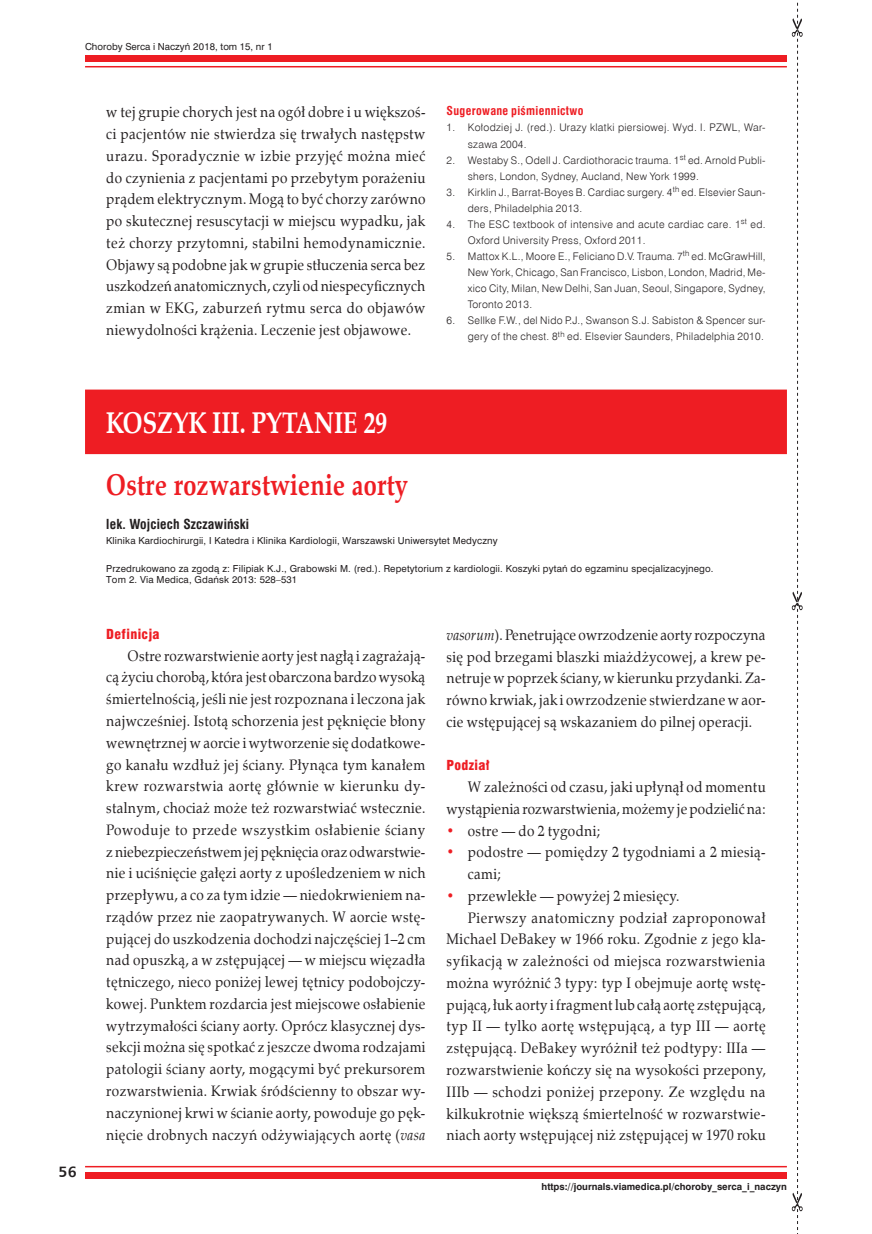
<style>
.page{position:relative;width:872px;height:1234px;background:#fff}
.page>*{position:absolute;margin:0;border:0;box-sizing:border-box;transform-origin:0 0}
._04_-_Tytul_art{font:700 30px "Zapf Calligr EU";letter-spacing:.01em;color:#ee1d23;scale:.8 1}
._03_-_PYTANIE_i_KOSZ{font:700 30px "Zapf Calligr EU";color:#fff;scale:.8 1}
.TXT2_-_Tekst_-_nastę{font:15px/21.8px "Zapf Calligr EU";letter-spacing:.025em;color:#231f20;text-align:justify;scale:.9 1}
.t1{font:700 15px "Humnst 777 EU";color:#231f20}
._01_-_Autorzy{font:700 13.5px "Swis 721 Cn EU";letter-spacing:.015em;color:#231f20}
.S_-_Śródtytuł_1{font:13.5px "Swis 721 Blk Cn EU";letter-spacing:.025em;color:#ee1d23}
.P1_-_Piśmiennictwo{font:700 12px "Swis 721 Cn EU";letter-spacing:.025em;color:#ee1d23}
.t2{font:10.5px/16px "Swis 721 Lt EU";letter-spacing:.025em;color:#231f20}
._03_-_Przedrukowano{font:9px/10.9px "Swis 721 PL";letter-spacing:.015em;color:#231f20}
._02_-_Kliniki{font:9px "Swis 721 PL";letter-spacing:.015em;color:#231f20}
.t3{font:700 9px "Swis 721 PL";color:#231f20}
.s1{font-style:italic}
.s2{font-weight:700;color:#ee1d23}
</style>
<div class="page">
<div style="left:85px;top:55px;width:702px;height:7px;background:#ee1d23"></div>
<hr style="left:85px;top:66px;width:702px;height:1px;background:#ee1d23">
<div style="left:85px;top:1171px;width:702px;height:7px;background:#ee1d23"></div>
<hr style="left:85px;top:1165px;width:702px;height:2px;background:#ee1d23">
<svg style="left:792px;top:2px;width:10px;height:1228px"></svg>
<div style="left:85px;top:389px;width:702px;height:65px;background:#ee1d23"></div>
<p class="_03_-_Przedrukowano" style="left:85px;top:41px;width:189px">Choroby Serca i Naczyń 2018, tom 15, nr 1</p>
<p class="TXT2_-_Tekst_-_nastę" style="left:106px;top:102px;width:356px">w tej grupie chorych jest na ogół dobre i u większoś&shy;ci pacjentów nie stwierdza się trwałych następstw urazu. Sporadycznie w izbie przyjęć można mieć do czynienia z pacjentami po przebytym porażeniu prądem elektrycznym. Mogą to być chorzy zarówno po skutecznej resuscytacji w miejscu wypadku, jak też chorzy przytomni, stabilni hemodynamicznie.<br>Objawy są podobne jak w grupie stłuczenia serca bez uszkodzeń anatomicznych, czyli od niespecyficznych zmian w EKG, zaburzeń rytmu serca do objawów niewydolności krążenia. Leczenie jest objawowe.</p>
<p class="P1_-_Piśmiennictwo" style="left:446px;top:104px;width:138px">Sugerowane piśmiennictwo</p>
<p class="t2" style="left:468px;top:120px;width:299px;text-indent:-21px">1. Kołodziej J. (red.). Urazy klatki piersiowej. Wyd. I. PZWL, War&shy;szawa 2004.</p>
<p class="t2" style="left:468px;top:152px;width:299px;text-indent:-21px">2. Westaby S., Odell J. Cardiothoracic trauma. 1<sup>st</sup> ed. Arnold Publi&shy;shers, London, Sydney, Aucland, New York 1999.</p>
<p class="t2" style="left:468px;top:184px;width:299px;text-indent:-21px">3. Kirklin J., Barrat-Boyes B. Cardiac surgery. 4<sup>th</sup> ed. Elsevier Saun&shy;ders, Philadelphia 2013.</p>
<p class="t2" style="left:468px;top:216px;width:299px;text-indent:-21px">4. The ESC textbook of intensive and acute cardiac care. 1<sup>st</sup> ed.<br>Oxford University Press, Oxford 2011.</p>
<p class="t2" style="left:468px;top:248px;width:299px;text-align:justify;text-indent:-21px">5. Mattox K.L., Moore E., Feliciano D.V. Trauma. 7<sup>th</sup> ed. McGrawHill, New York, Chicago, San Francisco, Lisbon, London, Madrid, Me&shy;xico City, Milan, New Delhi, San Juan, Seoul, Singapore, Sydney, Toronto 2013.</p>
<p class="t2" style="left:446px;top:312px;width:320px;text-align:right">6. Sellke F.W., del Nido P.J., Swanson S.J. Sabiston &amp; Spencer sur&shy;gery of the chest. 8<sup>th</sup> ed. Elsevier Saunders, Philadelphia 2010.</p>
<p class="t1" style="left:59px;top:1162px;width:20px">56</p>
<p class="_03_-_PYTANIE_i_KOSZ" style="left:106px;top:404px;width:353px">KOSZYK III. PYTANIE 29</p>
<p class="_04_-_Tytul_art" style="left:106px;top:466px;width:378px">Ostre rozwarstwienie aorty</p>
<p class="_01_-_Autorzy" style="left:106px;top:515px;width:144px">lek. Wojciech Szczawiński</p>
<p class="_02_-_Kliniki" style="left:106px;top:534px;width:393px">Klinika Kardiochirurgii, I Katedra i Klinika Kardiologii, Warszawski Uniwersytet Medyczny</p>
<p class="_03_-_Przedrukowano" style="left:106px;top:562px;width:609px">Przedrukowano za zgodą z: Filipiak K.J., Grabowski M. (red.). Repetytorium z kardiologii. Koszyki pytań do egzaminu specjalizacyjnego.<br>Tom 2. Via Medica, Gdańsk 2013: 528–531</p>
<p class="S_-_Śródtytuł_1" style="left:106px;top:625px;width:55px">Definicja</p>
<p class="TXT2_-_Tekst_-_nastę" style="left:106px;top:645px;width:356px;text-indent:21px">Ostre rozwarstwienie aorty jest nagłą i zagrażają&shy;cą życiu chorobą, która jest obarczona bardzo wysoką śmiertelnością, jeśli nie jest rozpoznana i leczona jak najwcześniej. Istotą schorzenia jest pęknięcie błony wewnętrznej w aorcie i wytworzenie się dodatkowe&shy;go kanału wzdłuż jej ściany. Płynąca tym kanałem krew rozwarstwia aortę głównie w kierunku dy&shy;stalnym, chociaż może też rozwarstwiać wstecznie.<br>Powoduje to przede wszystkim osłabienie ściany z niebezpieczeństwem jej pęknięcia oraz odwarstwie&shy;nie i uciśnięcie gałęzi aorty z upośledzeniem w nich przepływu, a co za tym idzie — niedokrwieniem na&shy;rządów przez nie zaopatrywanych. W aorcie wstę&shy;pującej do uszkodzenia dochodzi najczęściej 1–2 cm nad opuszką, a w zstępującej — w miejscu więzadła tętniczego, nieco poniżej lewej tętnicy podobojczy&shy;kowej. Punktem rozdarcia jest miejscowe osłabienie wytrzymałości ściany aorty. Oprócz klasycznej dys&shy;sekcji można się spotkać z jeszcze dwoma rodzajami patologii ściany aorty, mogącymi być prekursorem rozwarstwienia. Krwiak śródścienny to obszar wy&shy;naczynionej krwi w ścianie aorty, powoduje go pęk&shy;nięcie drobnych naczyń odżywiających aortę (<span class="s1">vasa</span></p>
<p class="TXT2_-_Tekst_-_nastę" style="left:446px;top:624px;width:356px"><span class="s1">vasorum</span>). Penetrujące owrzodzenie aorty rozpoczyna się pod brzegami blaszki miażdżycowej, a krew pe&shy;netruje w poprzek ściany, w kierunku przydanki. Za&shy;równo krwiak, jak i owrzodzenie stwierdzane w aor&shy;cie wstępującej są wskazaniem do pilnej operacji.</p>
<p class="S_-_Śródtytuł_1" style="left:446px;top:756px;width:45px">Podział</p>
<p class="TXT2_-_Tekst_-_nastę" style="left:446px;top:776px;width:356px;text-align:right">W zależności od czasu, jaki upłynął od momentu wystąpienia rozwarstwienia, możemy je podzielić na:</p>
<p class="TXT2_-_Tekst_-_nastę" style="left:446px;top:819px;width:172px"><span class="s2">•</span> ostre — do 2 tygodni;</p>
<p class="TXT2_-_Tekst_-_nastę" style="left:468px;top:841px;width:332px;text-indent:-21px"><span class="s2">•</span> podostre — pomiędzy 2 tygodniami a 2 miesią&shy;cami;</p>
<p class="TXT2_-_Tekst_-_nastę" style="left:446px;top:885px;width:260px"><span class="s2">•</span> przewlekłe — powyżej 2 miesięcy.</p>
<p class="TXT2_-_Tekst_-_nastę" style="left:446px;top:906px;width:356px;text-indent:21px">Pierwszy anatomiczny podział zaproponował Michael DeBakey w 1966 roku. Zgodnie z jego kla&shy;syfikacją w zależności od miejsca rozwarstwienia można wyróżnić 3 typy: typ I obejmuje aortę wstę&shy;pującą, łuk aorty i fragment lub całą aortę zstępującą, typ II — tylko aortę wstępującą, a typ III — aortę zstępującą. DeBakey wyróżnił też podtypy: IIIa — rozwarstwienie kończy się na wysokości przepony, IIIb — schodzi poniżej przepony. Ze względu na kilkukrotnie większą śmiertelność w rozwarstwie&shy;niach aorty wstępującej niż zstępującej w 1970 roku</p>
<p class="t3" style="left:541px;top:1180px;width:247px">https://journals.viamedica.pl/choroby_serca_i_naczyn</p>
</div>
